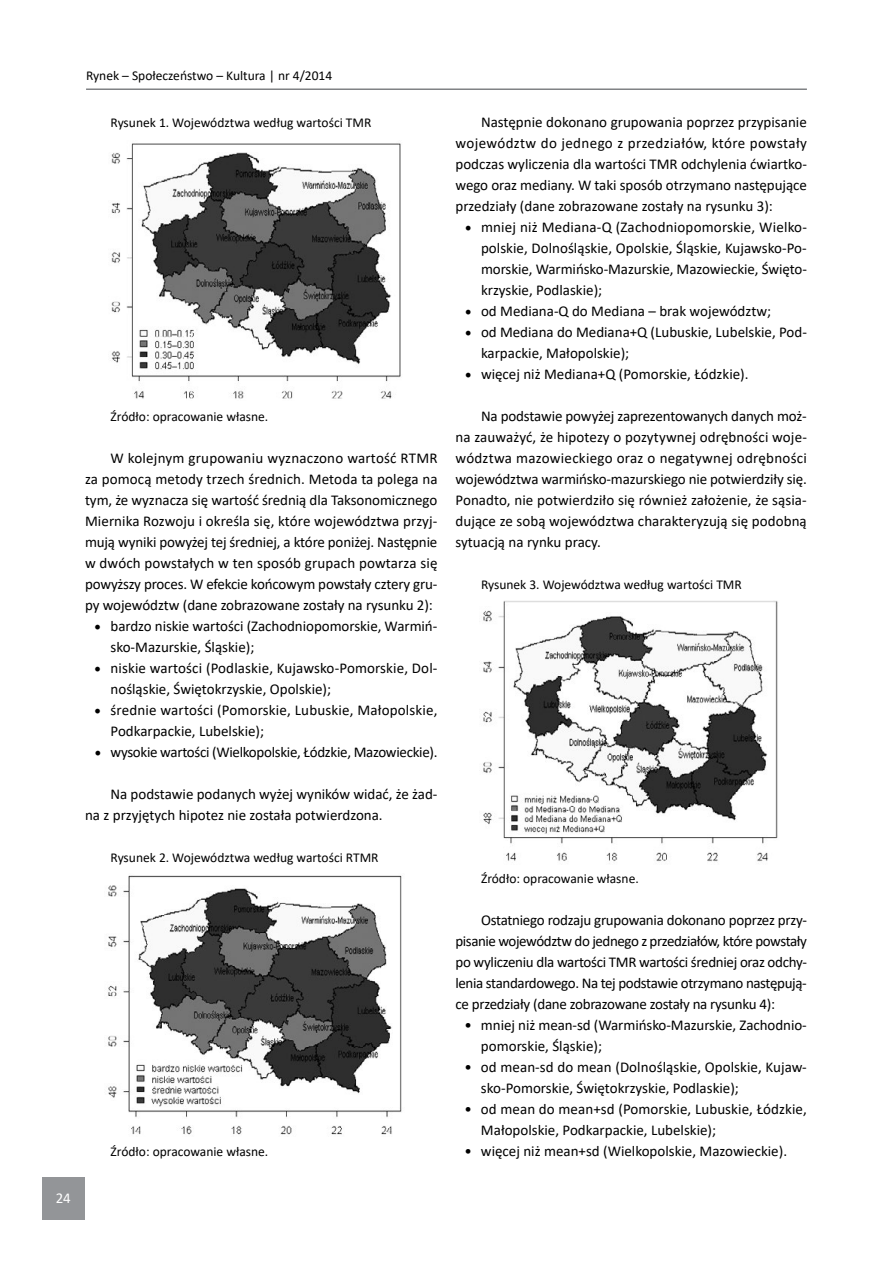
<style>
.page{position:relative;width:893px;height:1263px;background:#fff}
.page>*{position:absolute;margin:0;border:0;box-sizing:border-box;transform-origin:0 0}
.t1{font:15px/21px "Calibri";color:#000}
.t2{font:15px "Calibri";letter-spacing:-.02em;color:#000}
.t3{font:15px "Calibri";color:#fff}
.t4{font:13.5px "Calibri";color:#000}
.s1{font-family:"Minion Pro";font-size:18px}
</style>
<div class="page">
<div style="left:42px;top:1178px;width:43px;height:42px;background:#939598"></div>
<hr style="left:86px;top:88px;width:721px;height:2px;background:#808285">
<img style="left:111px;top:143px;width:290px;height:256px">
<img style="left:108px;top:875px;width:294px;height:260px">
<img style="left:483px;top:600px;width:295px;height:262px">
<p class="t4" style="left:86px;top:67px;width:248px">Rynek – Społeczeństwo – Kultura | nr 4/2014</p>
<p class="t4" style="left:111px;top:113px;width:262px">Rysunek 1. Województwa według wartości TMR</p>
<p class="t4" style="left:111px;top:407px;width:159px">Źródło: opracowanie własne.</p>
<p class="t1" style="left:85px;top:447px;width:354px;text-align:justify;text-indent:26px">W kolejnym grupowaniu wyznaczono wartość RTMR za pomocą metody trzech średnich. Metoda ta polega na tym, że wyznacza się wartość średnią dla Taksonomicznego Miernika Rozwoju i określa się, które województwa przyj&shy;mują wyniki powyżej tej średniej, a które poniżej. Następnie w dwóch powstałych w ten sposób grupach powtarza się powyższy proces. W efekcie końcowym powstały cztery gru&shy;py województw (dane zobrazowane zostały na rysunku 2):</p>
<p class="t1" style="left:111px;top:615px;width:328px;text-indent:-16px"><span class="s1">•</span> bardzo niskie wartości (Zachodniopomorskie, Warmiń&shy;sko-Mazurskie, Śląskie);</p>
<p class="t1" style="left:111px;top:657px;width:328px;text-indent:-16px"><span class="s1">•</span> niskie wartości (Podlaskie, Kujawsko-Pomorskie, Dol&shy;nośląskie, Świętokrzyskie, Opolskie);</p>
<p class="t1" style="left:111px;top:699px;width:328px;text-indent:-16px"><span class="s1">•</span> średnie wartości (Pomorskie, Lubuskie, Małopolskie,<br>Podkarpackie, Lubelskie);</p>
<p class="t2" style="left:94px;top:742px;width:345px"><span class="s1">•</span> wysokie wartości (Wielkopolskie, Łódzkie, Mazowieckie).</p>
<p class="t1" style="left:85px;top:783px;width:354px;text-indent:25px">Na podstawie podanych wyżej wyników widać, że żad&shy;na z przyjętych hipotez nie została potwierdzona.</p>
<p class="t4" style="left:111px;top:848px;width:269px">Rysunek 2. Województwa według wartości RTMR</p>
<p class="t3" style="left:56px;top:1188px;width:17px">24</p>
<p class="t4" style="left:111px;top:1142px;width:159px">Źródło: opracowanie własne.</p>
<p class="t1" style="left:455px;top:111px;width:353px;text-align:justify;text-indent:26px">Następnie dokonano grupowania poprzez przypisanie województw do jednego z przedziałów, które powstały podczas wyliczenia dla wartości TMR odchylenia ćwiartko&shy;wego oraz mediany. W taki sposób otrzymano następujące przedziały (dane zobrazowane zostały na rysunku 3):</p>
<p class="t1" style="left:481px;top:216px;width:327px;text-align:justify;text-indent:-16px"><span class="s1">•</span> mniej niż Mediana-Q (Zachodniopomorskie, Wielko&shy;polskie, Dolnośląskie, Opolskie, Śląskie, Kujawsko-Po&shy;morskie, Warmińsko-Mazurskie, Mazowieckie, Święto&shy;krzyskie, Podlaskie);</p>
<p class="t1" style="left:465px;top:300px;width:308px"><span class="s1">•</span> od Mediana-Q do Mediana – brak województw;</p>
<p class="t1" style="left:481px;top:321px;width:327px;text-indent:-16px"><span class="s1">•</span> od Mediana do Mediana+Q (Lubuskie, Lubelskie, Pod&shy;karpackie, Małopolskie);</p>
<p class="t1" style="left:465px;top:363px;width:285px"><span class="s1">•</span> więcej niż Mediana+Q (Pomorskie, Łódzkie).</p>
<p class="t1" style="left:455px;top:405px;width:353px;text-align:justify;text-indent:26px">Na podstawie powyżej zaprezentowanych danych moż&shy;na zauważyć, że hipotezy o pozytywnej odrębności woje&shy;wództwa mazowieckiego oraz o negatywnej odrębności województwa warmińsko-mazurskiego nie potwierdziły się.<br>Ponadto, nie potwierdziło się również założenie, że sąsia&shy;dujące ze sobą województwa charakteryzują się podobną sytuacją na rynku pracy.</p>
<p class="t4" style="left:481px;top:575px;width:262px">Rysunek 3. Województwa według wartości TMR</p>
<p class="t4" style="left:481px;top:869px;width:159px">Źródło: opracowanie własne.</p>
<p class="t1" style="left:455px;top:909px;width:353px;text-align:justify;text-indent:26px">Ostatniego rodzaju grupowania dokonano poprzez przy&shy;pisanie województw do jednego z przedziałów, które powstały po wyliczeniu dla wartości TMR wartości średniej oraz odchy&shy;lenia standardowego. Na tej podstawie otrzymano następują&shy;ce przedziały (dane zobrazowane zostały na rysunku 4):</p>
<p class="t1" style="left:481px;top:1014px;width:327px;text-indent:-16px">• mniej niż mean-sd (Warmińsko-Mazurskie, Zachodnio&shy;pomorskie, Śląskie);</p>
<p class="t1" style="left:481px;top:1056px;width:327px;text-indent:-16px">• od mean-sd do mean (Dolnośląskie, Opolskie, Kujaw&shy;sko-Pomorskie, Świętokrzyskie, Podlaskie);</p>
<p class="t1" style="left:481px;top:1098px;width:327px;text-indent:-16px">• od mean do mean+sd (Pomorskie, Lubuskie, Łódzkie,<br>Małopolskie, Podkarpackie, Lubelskie);</p>
<p class="t1" style="left:464px;top:1140px;width:324px">• więcej niż mean+sd (Wielkopolskie, Mazowieckie).</p>
</div>
